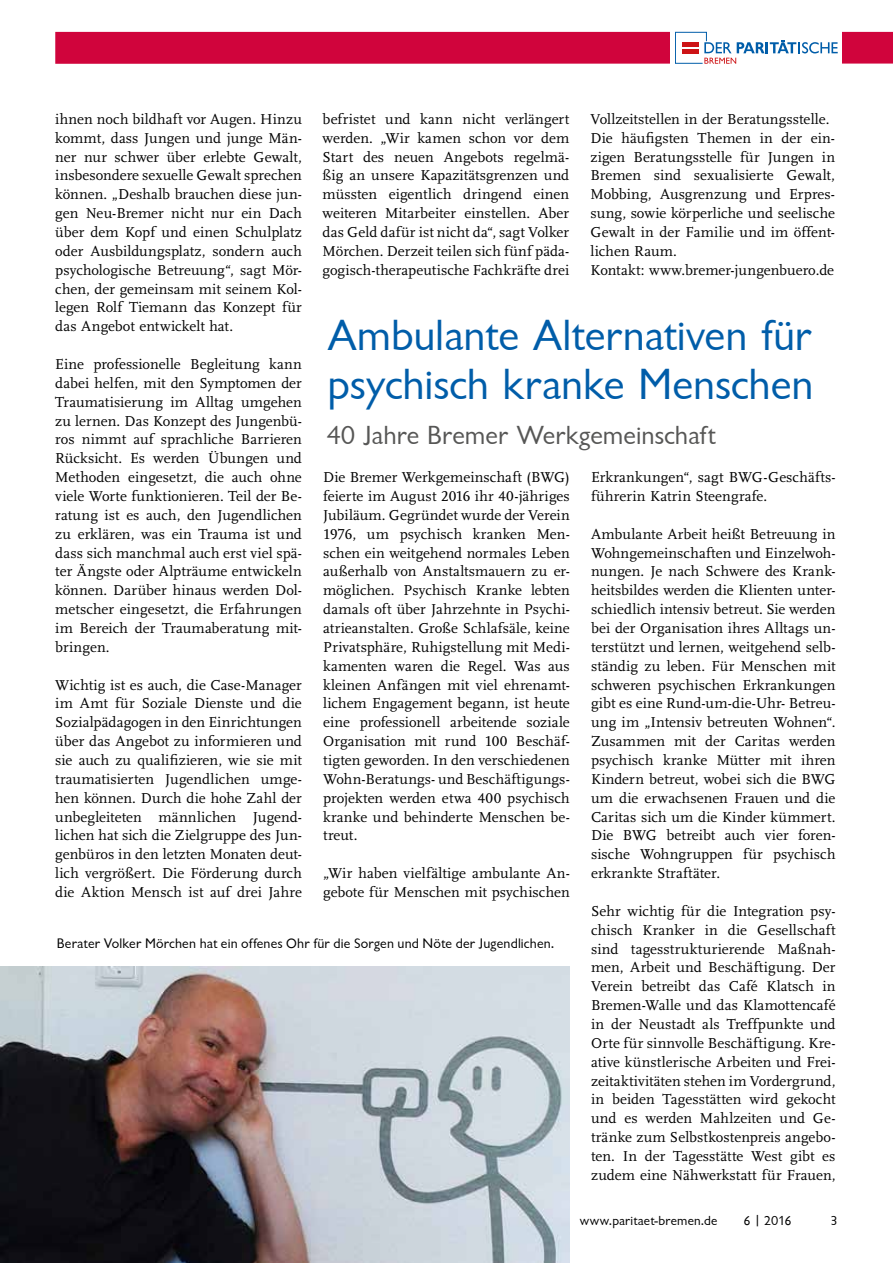
<style>
.page{position:relative;width:893px;height:1263px;background:#fff}
.page>*{position:absolute;margin:0;border:0;box-sizing:border-box;transform-origin:0 0}
.t1{font:45px/49.5px "Chantilly";letter-spacing:-.005em;color:#005da9}
.t2{font:27px "Chantilly";color:#575756}
.t3{font:15px/18.9px "Scala LF";letter-spacing:.005em;color:#000;text-align:justify}
.t4{font:14.25px "Chantilly";letter-spacing:.01em;color:#000}
.t5{font:13.5px "Chantilly";letter-spacing:.01em;color:#000}
</style>
<div class="page">
<div style="left:55px;top:32px;width:838px;height:32px;background:#d0043c"></div>
<div style="left:671px;top:26px;width:171px;height:42px;background:#fff"></div>
<svg style="left:675px;top:32px;width:163px;height:32px"></svg>
<img style="left:0;top:967px;width:569px;height:296px">
<p class="t3" style="left:55px;top:110px;width:248px">ihnen noch bildhaft vor Augen. Hinzu kommt, dass Jungen und junge Män&shy;ner nur schwer über erlebte Gewalt, insbesondere sexuelle Gewalt sprechen können. „Deshalb brauchen diese jun&shy;gen Neu-Bremer nicht nur ein Dach über dem Kopf und einen Schulplatz oder Ausbildungsplatz, sondern auch psychologische Betreuung“, sagt Mör&shy;chen, der gemeinsam mit seinem Kol&shy;legen Rolf Tiemann das Konzept für das Angebot entwickelt hat.</p>
<p class="t3" style="left:55px;top:355px;width:248px">Eine professionelle Begleitung kann dabei helfen, mit den Symptomen der Traumatisierung im Alltag umgehen zu lernen. Das Konzept des Jungenbü&shy;ros nimmt auf sprachliche Barrieren Rücksicht. Es werden Übungen und Methoden eingesetzt, die auch ohne viele Worte funktionieren. Teil der Be&shy;ratung ist es auch, den Jugendlichen zu erklären, was ein Trauma ist und dass sich manchmal auch erst viel spä&shy;ter Ängste oder Alpträume entwickeln können. Darüber hinaus werden Dol&shy;metscher eingesetzt, die Erfahrungen im Bereich der Traumaberatung mit&shy;bringen.</p>
<p class="t3" style="left:55px;top:675px;width:248px">Wichtig ist es auch, die Case-Manager im Amt für Soziale Dienste und die Sozialpädagogen in den Einrichtungen über das Angebot zu informieren und sie auch zu qualifizieren, wie sie mit traumatisierten Jugendlichen umge&shy;hen können. Durch die hohe Zahl der unbegleiteten männlichen Jugend&shy;lichen hat sich die Zielgruppe des Jun&shy;genbüros in den letzten Monaten deut&shy;lich vergrößert. Die Förderung durch die Aktion Mensch ist auf drei Jahre</p>
<p class="t3" style="left:323px;top:110px;width:248px">befristet und kann nicht verlängert werden. „Wir kamen schon vor dem Start des neuen Angebots regelmä&shy;ßig an unsere Kapazitätsgrenzen und müssten eigentlich dringend einen weiteren Mitarbeiter einstellen. Aber das Geld dafür ist nicht da“, sagt Volker Mörchen. Derzeit teilen sich fünf päda&shy;gogisch-therapeutische Fachkräfte drei</p>
<p class="t3" style="left:590px;top:110px;width:246px;text-align:left">Vollzeitstellen in der Beratungsstelle.<br>Die häufigsten Themen in der ein&shy;zigen Beratungsstelle für Jungen in Bremen sind sexualisierte Gewalt, Mobbing, Ausgrenzung und Erpres&shy;sung, sowie körperliche und seelische Gewalt in der Familie und im öffent&shy;lichen Raum.<br>Kontakt: www.bremer-jungenbuero.de</p>
<h1 class="t1" style="left:327px;top:311px;width:488px">Ambulante Alternativen für psychisch kranke Menschen</h1>
<h2 class="t2" style="left:326px;top:420px;width:391px">40 Jahre Bremer Werkgemeinschaft</h2>
<p class="t3" style="left:323px;top:468px;width:248px">Die Bremer Werkgemeinschaft (BWG) feierte im August 2016 ihr 40-jähriges Jubiläum. Gegründet wurde der Verein 1976, um psychisch kranken Men&shy;schen ein weitgehend normales Leben außerhalb von Anstaltsmauern zu er&shy;möglichen. Psychisch Kranke lebten damals oft über Jahrzehnte in Psychi&shy;atrieanstalten. Große Schlafsäle, keine Privatsphäre, Ruhigstellung mit Medi&shy;kamenten waren die Regel. Was aus kleinen Anfängen mit viel ehrenamt&shy;lichem Engagement begann, ist heute eine professionell arbeitende soziale Organisation mit rund 100 Beschäf&shy;tigten geworden. In den verschiedenen Wohn-Beratungs- und Beschäftigungs&shy;projekten werden etwa 400 psychisch kranke und behinderte Menschen be&shy;treut.</p>
<p class="t3" style="left:323px;top:864px;width:248px">„Wir haben vielfältige ambulante An&shy;gebote für Menschen mit psychischen</p>
<p class="t4" style="left:57px;top:935px;width:499px">Berater Volker Mörchen hat ein offenes Ohr für die Sorgen und Nöte der Jugendlichen.</p>
<p class="t3" style="left:591px;top:468px;width:246px">Erkrankungen“, sagt BWG-Geschäfts&shy;führerin Katrin Steengrafe.</p>
<p class="t3" style="left:591px;top:525px;width:246px">Ambulante Arbeit heißt Betreuung in Wohngemeinschaften und Einzelwoh&shy;nungen. Je nach Schwere des Krank&shy;heitsbildes werden die Klienten unter&shy;schiedlich intensiv betreut. Sie werden bei der Organisation ihres Alltags un&shy;terstützt und lernen, weitgehend selb&shy;ständig zu leben. Für Menschen mit schweren psychischen Erkrankungen gibt es eine Rund-um-die-Uhr- Betreu&shy;ung im „Intensiv betreuten Wohnen“.<br>Zusammen mit der Caritas werden psychisch kranke Mütter mit ihren Kindern betreut, wobei sich die BWG um die erwachsenen Frauen und die Caritas sich um die Kinder kümmert.<br>Die BWG betreibt auch vier foren&shy;sische Wohngruppen für psychisch erkrankte Straftäter.</p>
<p class="t3" style="left:591px;top:902px;width:246px">Sehr wichtig für die Integration psy&shy;chisch Kranker in die Gesellschaft sind tagesstrukturierende Maßnah&shy;men, Arbeit und Beschäftigung. Der Verein betreibt das Café Klatsch in Bremen-Walle und das Klamottencafé in der Neustadt als Treffpunkte und Orte für sinnvolle Beschäftigung. Kre&shy;ative künstlerische Arbeiten und Frei&shy;zeitaktivitäten stehen im Vordergrund, in beiden Tagesstätten wird gekocht und es werden Mahlzeiten und Ge&shy;tränke zum Selbstkostenpreis angebo&shy;ten. In der Tagesstätte West gibt es zudem eine Nähwerkstatt für Frauen,</p>
<p class="t5" style="left:580px;top:1213px;width:139px">www.paritaet-bremen.de</p>
<p class="t5" style="left:743px;top:1213px;width:50px">6 | 2016</p>
<p class="t5" style="left:830px;top:1213px;width:9px">3</p>
</div>
